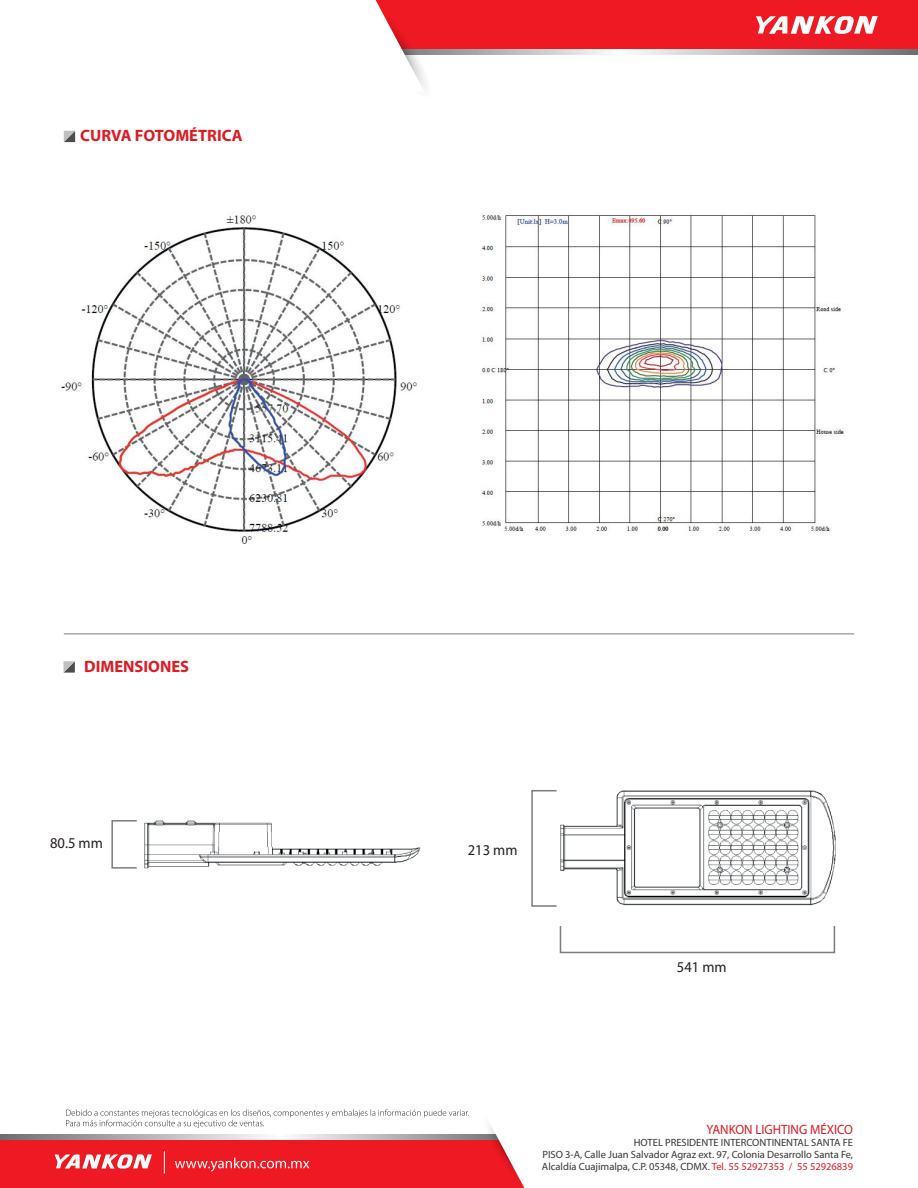
<style>
.page{position:relative;width:918px;height:1188px;background:#fff}
.page>*{position:absolute;margin:0;border:0;box-sizing:border-box;transform-origin:0 0}
.t1{font:700 16.5px "Myriad Pro";color:#dd1b22}
.t2{font:15px "Myriad Pro";color:#241f1f}
.t3{font:13.5px "Myriad Pro";color:#dd1b22;scale:.95 1}
.t4{font:10.5px/12px "Myriad Pro";color:#393535;text-align:justify}
.s1{color:#dd1b22}
</style>
<div class="page">
<div style="left:0;top:1139px;width:539px;height:49px;background:#ef1923"></div>
<svg style="left:0;top:1135px;width:484px;height:4px;background:#b6b7b9"></svg>
<svg style="left:484px;top:1124px;width:55px;height:64px"></svg>
<svg style="left:175px;top:1158px;width:134px;height:14px"></svg>
<svg style="left:54px;top:1154px;width:98px;height:15px"></svg>
<svg style="left:164px;top:1151px;width:1px;height:23px"></svg>
<div style="left:344px;top:1px;width:574px;height:48px;background:#ef1923"></div>
<svg style="left:435px;top:49px;width:483px;height:5px;background:#b9babd"></svg>
<svg style="left:344px;top:0;width:91px;height:89px"></svg>
<svg style="left:756px;top:16px;width:122px;height:18px"></svg>
<svg style="left:66px;top:1109px;width:403px;height:19px"></svg>
<img style="left:144px;top:820px;width:277px;height:49px">
<img style="left:560px;top:790px;width:276px;height:116px">
<div style="left:111px;top:820px;width:26px;height:49px;border:2px solid #7d7c7e"></div>
<div style="left:560px;top:925px;width:275px;height:28px;border:2px solid #7d7c7e"></div>
<div style="left:531px;top:790px;width:26px;height:117px;border:2px solid #7d7c7e"></div>
<svg style="left:64px;top:661px;width:11px;height:12px"></svg>
<svg style="left:64px;top:131px;width:11px;height:11px"></svg>
<hr style="left:64px;top:634px;width:790px;height:1px;background:#7d7c7e">
<img style="left:61px;top:215px;width:356px;height:328px">
<img style="left:481px;top:214px;width:364px;height:319px">
<h1 class="t1" style="left:80px;top:124px;width:164px">CURVA FOTOMÉTRICA</h1>
<h1 class="t1" style="left:84px;top:656px;width:106px">DIMENSIONES</h1>
<h2 class="t2" style="left:50px;top:833px;width:54px">80.5 mm</h2>
<h2 class="t2" style="left:468px;top:841px;width:51px">213 mm</h2>
<h2 class="t2" style="left:677px;top:958px;width:51px">541 mm</h2>
<p class="t3" style="left:707px;top:1121px;width:156px">YANKON LIGHTING MÉXICO</p>
<p class="t4" style="left:542px;top:1136px;width:313px;text-indent:92px">HOTEL PRESIDENTE INTERCONTINENTAL SANTA FE PISO 3-A, Calle Juan Salvador Agraz ext. 97, Colonia Desarrollo Santa Fe, Alcaldía Cuajimalpa, C.P. 05348, CDMX. <span class="s1">Tel. 55 52927353 / 55 52926839</span></p>
</div>
